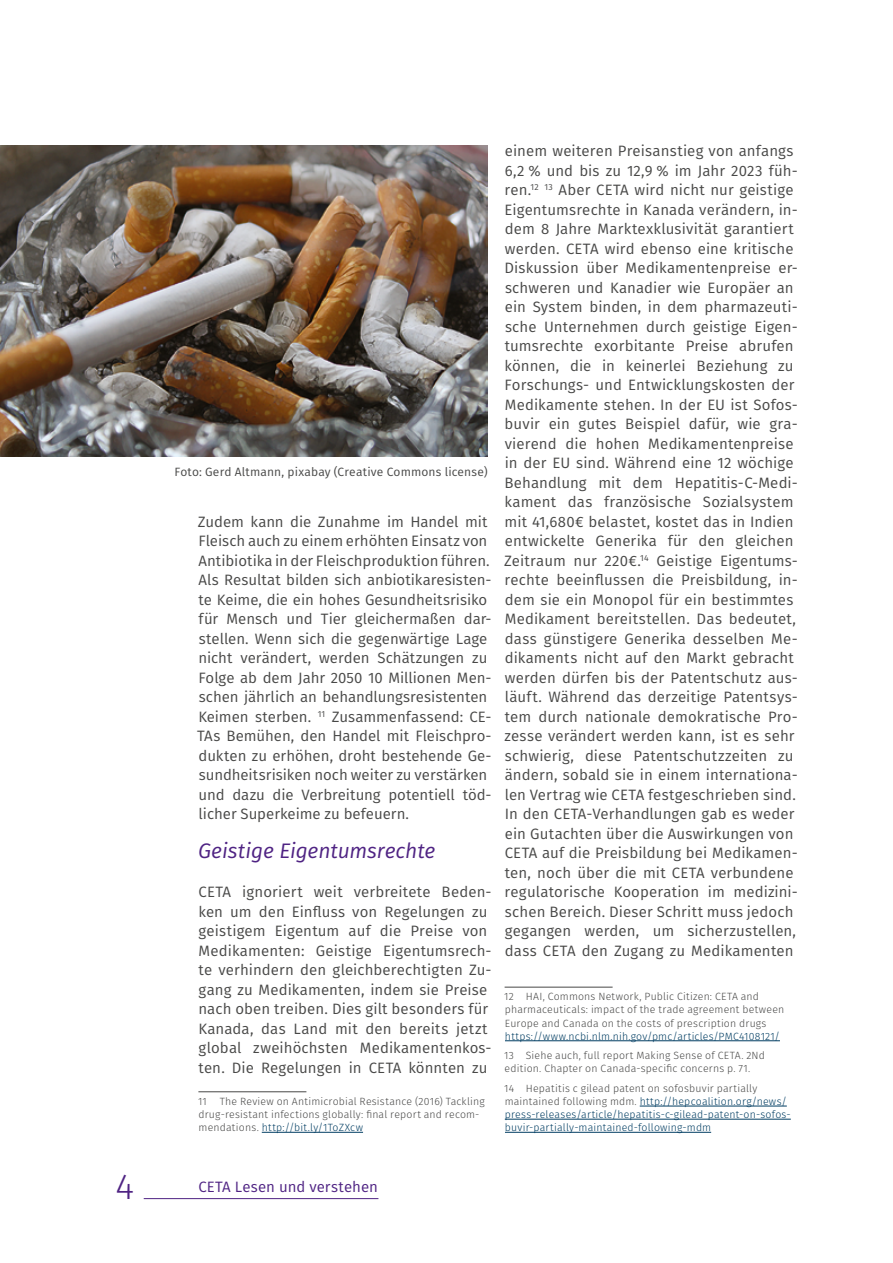
<style>
.page{position:relative;width:893px;height:1263px;background:#fff}
.page>*{position:absolute;margin:0;border:0;box-sizing:border-box;transform-origin:0 0}
.t1{font:300 36px "Fira Sans";color:#4f2383}
.t2{font:italic 21px "Fira Sans";letter-spacing:-.005em;color:#4f2383}
.t3{font:15px/19.5px "Fira Sans";letter-spacing:.005em;color:#484847}
.t4{font:15px "Fira Sans";letter-spacing:.005em;color:#4f2383}
.t5{font:12px "Fira Sans";letter-spacing:.015em;color:#484847}
.t6{font:300 10.5px/13.2px "Fira Sans";letter-spacing:.015em;color:#484847}
.t7{font:300 10.5px/13.2px "Fira Sans";letter-spacing:.02em;color:#003d62}
.s1{color:#003d62}
.s2{color:#484847}
</style>
<div class="page">
<hr style="left:144px;top:1198px;width:234px;height:1px;background:#4f2383">
<hr style="left:198px;top:1091px;width:108px;height:1px;background:#484847">
<hr style="left:262px;top:1132px;width:101px;height:1px;background:#003d62">
<hr style="left:505px;top:987px;width:108px;height:1px;background:#484847">
<hr style="left:505px;top:1040px;width:275px;height:1px;background:#003d62">
<hr style="left:640px;top:1106px;width:147px;height:1px;background:#003d62">
<hr style="left:505px;top:1119px;width:286px;height:1px;background:#003d62">
<hr style="left:505px;top:1132px;width:206px;height:1px;background:#003d62">
<img style="left:0;top:146px;width:488px;height:310px">
<p class="t5" style="left:174px;top:464px;width:315px">Foto: Gerd Altmann, pixabay (Creative Commons license)</p>
<p class="t3" style="left:197px;top:512px;width:296px">Zudem kann die Zunahme im Handel mit Fleisch auch zu einem erhöhten Einsatz von Antibiotika in der Fleischproduktion führen.<br>Als Resultat bilden sich anbiotikaresisten&shy;te Keime, die ein hohes Gesundheitsrisiko für Mensch und Tier gleichermaßen dar&shy;stellen. Wenn sich die gegenwärtige Lage nicht verändert, werden Schätzungen zu Folge ab dem Jahr 2050 10 Millionen Men&shy;schen jährlich an behandlungsresistenten Keimen sterben. <sup>11</sup> Zusammenfassend: CE-TAs Bemühen, den Handel mit Fleischpro&shy;dukten zu erhöhen, droht bestehende Ge&shy;sundheitsrisiken noch weiter zu verstärken und dazu die Verbreitung potentiell töd&shy;licher Superkeime zu befeuern.</p>
<h2 class="t2" style="left:198px;top:836px;width:239px">Geistige Eigentumsrechte</h2>
<p class="t3" style="left:198px;top:882px;width:295px">CETA ignoriert weit verbreitete Beden&shy;ken um den Einfluss von Regelungen zu geistigem Eigentum auf die Preise von Medikamenten: Geistige Eigentumsrech&shy;te verhindern den gleichberechtigten Zu&shy;gang zu Medikamenten, indem sie Preise nach oben treiben. Dies gilt besonders für Kanada, das Land mit den bereits jetzt global zweihöchsten Medikamentenkos&shy;ten. Die Regelungen in CETA könnten zu</p>
<p class="t6" style="left:198px;top:1094px;width:288px">11 The Review on Antimicrobial Resistance (2016) Tackling drug-resistant infections globally: final report and recom&shy;mendations. <span class="s1">http://bit.ly/1ToZXcw</span></p>
<p class="t3" style="left:504px;top:141px;width:295px">einem weiteren Preisanstieg von anfangs 6,2 % und bis zu 12,9 % im Jahr 2023 füh&shy;ren.<sup>12</sup> <sup>13</sup> Aber CETA wird nicht nur geistige Eigentumsrechte in Kanada verändern, in&shy;dem 8 Jahre Marktexklusivität garantiert werden. CETA wird ebenso eine kritische Diskussion über Medikamentenpreise er&shy;schweren und Kanadier wie Europäer an ein System binden, in dem pharmazeuti&shy;sche Unternehmen durch geistige Eigen&shy;tumsrechte exorbitante Preise abrufen können, die in keinerlei Beziehung zu Forschungs- und Entwicklungskosten der Medikamente stehen. In der EU ist Sofos&shy;buvir ein gutes Beispiel dafür, wie gra&shy;vierend die hohen Medikamentenpreise in der EU sind. Während eine 12 wöchige Behandlung mit dem Hepatitis-C-Medi&shy;kament das französische Sozialsystem mit 41,680€ belastet, kostet das in Indien entwickelte Generika für den gleichen Zeitraum nur 220€.<sup>14</sup> Geistige Eigentums&shy;rechte beeinflussen die Preisbildung, in&shy;dem sie ein Monopol für ein bestimmtes Medikament bereitstellen. Das bedeutet, dass günstigere Generika desselben Me&shy;dikaments nicht auf den Markt gebracht werden dürfen bis der Patentschutz aus&shy;läuft. Während das derzeitige Patentsys&shy;tem durch nationale demokratische Pro&shy;zesse verändert werden kann, ist es sehr schwierig, diese Patentschutzzeiten zu ändern, sobald sie in einem internationa&shy;len Vertrag wie CETA festgeschrieben sind.<br>In den CETA-Verhandlungen gab es weder ein Gutachten über die Auswirkungen von CETA auf die Preisbildung bei Medikamen&shy;ten, noch über die mit CETA verbundene regulatorische Kooperation im medizini&shy;schen Bereich. Dieser Schritt muss jedoch gegangen werden, um sicherzustellen, dass CETA den Zugang zu Medikamenten</p>
<p class="t6" style="left:504px;top:990px;width:282px">12 HAI, Commons Network, Public Citizen: CETA and pharmaceuticals: impact of the trade agreement between<br>Europe and Canada on the costs of prescription drugs</p>
<p class="t7" style="left:505px;top:1029px;width:276px">https://www.ncbi.nlm.nih.gov/pmc/articles/PMC4108121/</p>
<p class="t6" style="left:504px;top:1049px;width:262px">13 Siehe auch, full report Making Sense of CETA. 2Nd edition. Chapter on Canada-specific concerns p. 71.</p>
<p class="t7" style="left:504px;top:1081px;width:288px"><span class="s2">14 Hepatitis c gilead patent on sofosbuvir partially maintained following mdm.</span> http://hepcoalition.org/news/ press-releases/article/hepatitis-c-gilead-patent-on-sofos&shy;buvir-partially-maintained-following-mdm</p>
<h1 class="t1" style="left:115px;top:1161px;width:20px">4</h1>
<p class="t4" style="left:198px;top:1176px;width:181px">CETA Lesen und verstehen</p>
</div>
